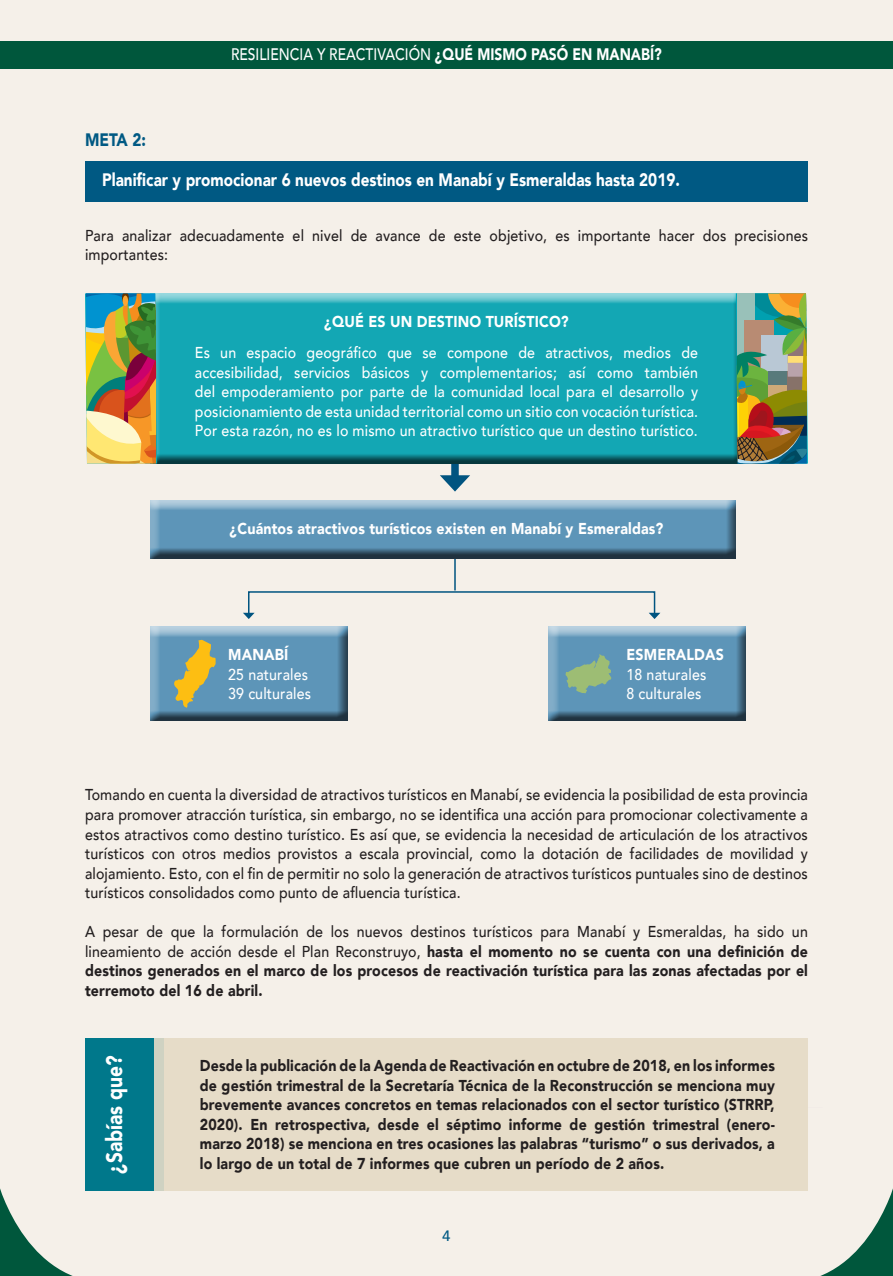
<style>
.page{position:relative;width:893px;height:1276px;background:#f5f0e9}
.page>*{position:absolute;margin:0;border:0;box-sizing:border-box;transform-origin:0 0}
.t1{font:900 22.5px "Avenir";color:#fff;scale:.85 1}
.t2{font:900 18px "Avenir";color:#fff;scale:.85 1}
.t3{font:900 18px "Avenir";color:#005983;scale:.85 1}
.t4{font:500 16.65px "Avenir";color:#fff;scale:.83 1}
.t5{font:900 15.75px/19.5px "Avenir";letter-spacing:.01em;color:#231f20;text-align:justify;scale:.9 1}
.t6{font:500 15.75px/19.5px "Avenir";letter-spacing:.01em;color:#231f20;text-align:justify;scale:.9 1}
.t7{font:500 15.75px/19.5px "Avenir";letter-spacing:.01em;color:#fff;scale:.9 1}
.t8{font:900 15.75px "Avenir";letter-spacing:.01em;color:#fff;scale:.9 1}
.t9{font:500 15px "Avenir";color:#005983}
.s1{font-weight:900}
.s2{font-weight:500}
</style>
<div class="page">
<svg style="left:0;top:1188px;width:73px;height:88px"></svg>
<svg style="left:820px;top:1188px;width:73px;height:88px"></svg>
<div style="left:0;top:41px;width:893px;height:28px;background:#00573c"></div>
<div style="left:451px;top:451px;width:8px;height:30px;background:#005480"></div>
<svg style="left:440px;top:475px;width:30px;height:16px"></svg>
<div style="left:150px;top:293px;width:594px;height:171px;background:#231f20;opacity:.75"></div>
<div style="left:85px;top:162px;width:723px;height:40px;background:#005983"></div>
<svg style="left:85px;top:293px;width:72px;height:170px;background:#a89a5d"></svg>
<svg style="left:736px;top:293px;width:72px;height:170px;background:#82885a"></svg>
<div style="left:248px;top:591px;width:407px;height:23px;border:2px solid #005480"></div>
<svg style="left:243px;top:613px;width:12px;height:6px"></svg>
<svg style="left:649px;top:613px;width:11px;height:6px"></svg>
<hr style="left:454px;top:529px;width:2px;height:61px;background:#005480">
<div style="left:150px;top:500px;width:586px;height:59px;background:#231f20;opacity:.75"></div>
<div style="left:150px;top:624px;width:199px;height:93px;background:#fff;opacity:.75"></div>
<div style="left:150px;top:627px;width:199px;height:94px;background:#231f20;opacity:.75"></div>
<div style="left:548px;top:624px;width:200px;height:93px;background:#fff;opacity:.75"></div>
<div style="left:548px;top:627px;width:200px;height:94px;background:#231f20;opacity:.75"></div>
<svg style="left:174px;top:640px;width:42px;height:67px;background:#a4a76d"></svg>
<svg style="left:565px;top:653px;width:46px;height:41px;background:#7ea994"></svg>
<div style="left:138px;top:1038px;width:670px;height:153px;background:#e6dcc8"></div>
<div style="left:85px;top:1038px;width:68px;height:153px;background:#00788b"></div>
<svg style="left:153px;top:1038px;width:10px;height:153px;background:#bac9bc"></svg>
<p class="t4" style="left:231px;top:40px;width:520px">RESILIENCIA Y REACTIVACIÓN <span class="s1">¿QUÉ MISMO PASÓ EN MANABÍ?</span></p>
<p class="t3" style="left:85px;top:124px;width:29px">Meta</p>
<p class="t3" style="left:132px;top:124px;width:17px">2:</p>
<p class="t2" style="left:102px;top:165px;width:681px">Planificar y promocionar 6 nuevos destinos en Manabí y Esmeraldas hasta 2019.</p>
<p class="t6" style="left:85px;top:225px;width:805px">Para analizar adecuadamente el nivel de avance de este objetivo, es importante hacer dos precisiones importantes:</p>
<p class="t8" style="left:324px;top:308px;width:114px">¿Qué es un destino</p>
<p class="t8" style="left:486px;top:308px;width:11px">turístico</p>
<p class="t8" style="left:561px;top:308px;width:10px">?</p>
<p class="t7" style="left:195px;top:342px;width:561px;text-align:justify">Es un espacio geográfico que se compone de atractivos, medios de accesibilidad, servicios básicos y complementarios; así como también del empoderamiento por parte de la comunidad local para el desarrollo y posicionamiento de esta unidad territorial como un sitio con vocación turística.<br>Por esta razón, no es lo mismo un atractivo turístico que un destino turístico.</p>
<p class="t8" style="left:230px;top:515px;width:484px">¿Cuántos atractivos turísticos existen en Manabí y Esmeraldas?</p>
<p class="t8" style="left:228px;top:641px;width:68px">MANABÍ</p>
<p class="t7" style="left:228px;top:663px;width:94px">25 naturales<br>39 culturales</p>
<p class="t8" style="left:626px;top:641px;width:110px">ESMERALDAS</p>
<p class="t7" style="left:626px;top:663px;width:90px">18 naturales<br>8 culturales</p>
<p class="t6" style="left:85px;top:784px;width:805px">Tomando en cuenta la diversidad de atractivos turísticos en Manabí, se evidencia la posibilidad de esta provincia para promover atracción turística, sin embargo, no se identifica una acción para promocionar colectivamente a estos atractivos como destino turístico. Es así que, se evidencia la necesidad de articulación de los atractivos turísticos con otros medios provistos a escala provincial, como la dotación de facilidades de movilidad y alojamiento. Esto, con el fin de permitir no solo la generación de atractivos turísticos puntuales sino de destinos turísticos consolidados como punto de afluencia turística.</p>
<p class="t5" style="left:85px;top:921px;width:805px"><span class="s2">A pesar de que la formulación de los nuevos destinos turísticos para Manabí y Esmeraldas, ha sido un lineamiento de acción desde el Plan Reconstruyo,</span> hasta el momento no se cuenta con una definición de destinos generados en el marco de los procesos de reactivación turística para las zonas afectadas por el terremoto del 16 de abril.</p>
<h1 class="t1" style="left:95px;top:1174px;width:141px;rotate:-90deg">¿Sabías que?</h1>
<p class="t5" style="left:200px;top:1055px;width:640px">Desde la publicación de la Agenda de Reactivación en octubre de 2018, en los informes de gestión trimestral de la Secretaría Técnica de la Reconstrucción se menciona muy brevemente avances concretos en temas relacionados con el sector turístico (STRRP, 2020). En retrospectiva, desde el séptimo informe de gestión trimestral (enero&shy;marzo 2018) se menciona en tres ocasiones las palabras “turismo” o sus derivados, a</p>
<p class="t5" style="left:200px;top:1153px;width:517px">lo largo de un total de 7 informes que cubren un período de 2 años.</p>
<p class="t9" style="left:442px;top:1223px;width:10px">4</p>
</div>
